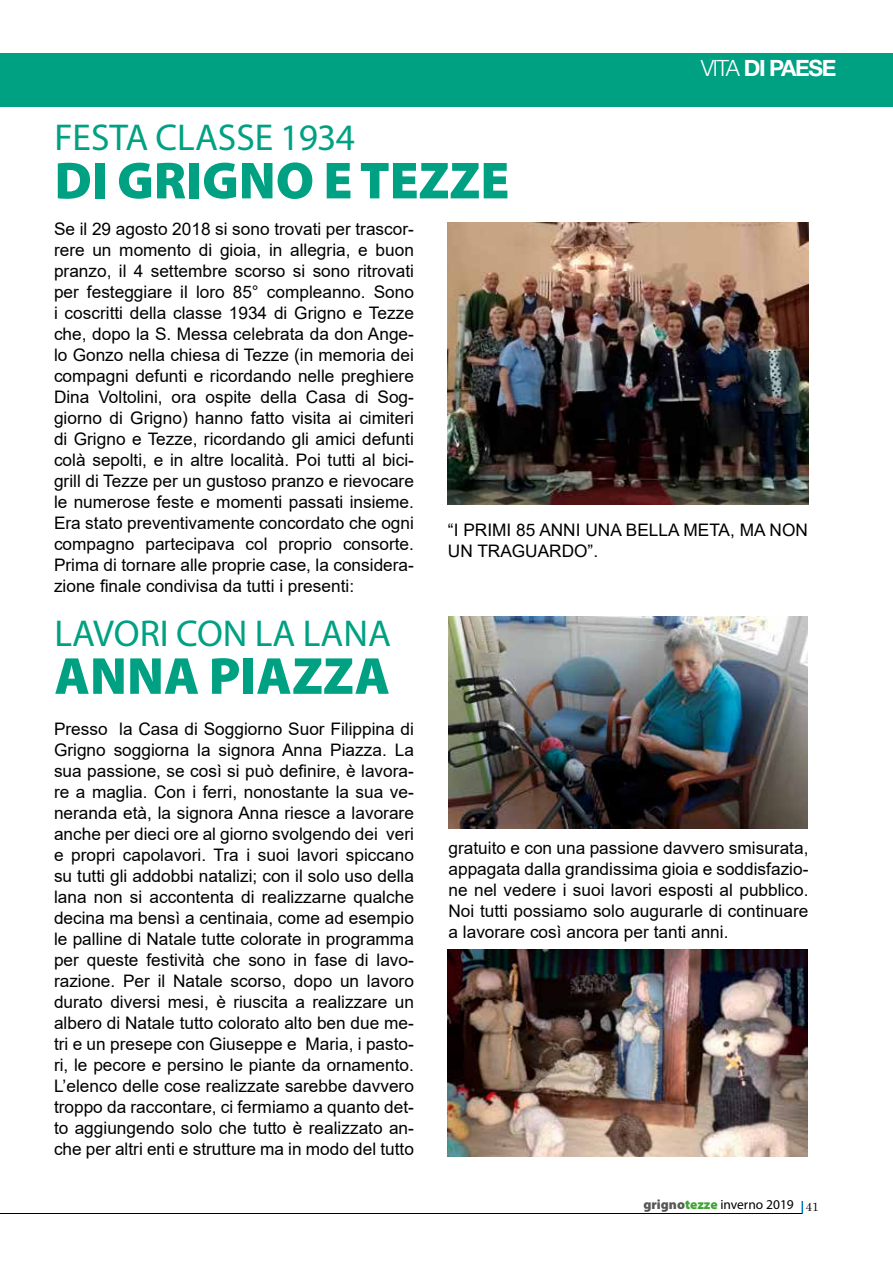
<style>
.page{position:relative;width:893px;height:1263px;background:#fff}
.page>*{position:absolute;margin:0;border:0;box-sizing:border-box;transform-origin:0 0}
.t1{font:900 52.5px "Myriad Pro";color:#00a183}
.t2{font:37.5px "Myriad Pro";color:#00a183}
.t3{font:700 22.5px "Helvetica Neue LT Std";letter-spacing:-.06em;color:#fff}
.t4{font:17.25px/21px "Arial";color:#000;text-align:justify}
.t5{font:13.5px "Myriad Pro";color:#000}
.s1{font-weight:300}
.s2{font-weight:900;color:#575756}
.s3{font-weight:900;color:#3fa535}
</style>
<div class="page">
<div style="left:0;top:53px;width:893px;height:53px;background:#00a183"></div>
<hr style="left:0;top:1213px;width:803px;height:1px;background:#000">
<svg style="left:801px;top:1201px;width:2px;height:12px"></svg>
<img style="left:448px;top:617px;width:360px;height:211px">
<img style="left:448px;top:950px;width:360px;height:207px">
<img style="left:447px;top:222px;width:362px;height:283px">
<h2 class="t2" style="left:54px;top:117px;width:302px">FESTA CLASSE 1934</h2>
<h1 class="t1" style="left:55px;top:151px;width:456px">DI GRIGNO E TEZZE</h1>
<h3 class="t3" style="left:701px;top:54px;width:137px"><span class="s1">VITA</span> DI PAESE</h3>
<p class="t4" style="left:54px;top:218px;width:361px">Se il 29 agosto 2018 si sono trovati per trascor&shy;rere un momento di gioia, in allegria, e buon pranzo, il 4 settembre scorso si sono ritrovati per festeggiare il loro 85° compleanno. Sono i coscritti della classe 1934 di Grigno e Tezze che, dopo la S. Messa celebrata da don Ange&shy;lo Gonzo nella chiesa di Tezze (in memoria dei compagni defunti e ricordando nelle preghiere Dina Voltolini, ora ospite della Casa di Sog&shy;giorno di Grigno) hanno fatto visita ai cimiteri di Grigno e Tezze, ricordando gli amici defunti colà sepolti, e in altre località. Poi tutti al bici&shy;grill di Tezze per un gustoso pranzo e rievocare le numerose feste e momenti passati insieme.<br>Era stato preventivamente concordato che ogni compagno partecipava col proprio consorte.<br>Prima di tornare alle proprie case, la considera&shy;zione finale condivisa da tutti i presenti:</p>
<h2 class="t2" style="left:54px;top:613px;width:338px">LAVORI CON LA LANA</h2>
<h1 class="t1" style="left:55px;top:646px;width:337px">ANNA PIAZZA</h1>
<p class="t4" style="left:54px;top:719px;width:361px">Presso la Casa di Soggiorno Suor Filippina di Grigno soggiorna la signora Anna Piazza. La sua passione, se così si può definire, è lavora&shy;re a maglia. Con i ferri, nonostante la sua ve&shy;neranda età, la signora Anna riesce a lavorare anche per dieci ore al giorno svolgendo dei veri e propri capolavori. Tra i suoi lavori spiccano su tutti gli addobbi natalizi; con il solo uso della lana non si accontenta di realizzarne qualche decina ma bensì a centinaia, come ad esempio le palline di Natale tutte colorate in programma per queste festività che sono in fase di lavo&shy;razione. Per il Natale scorso, dopo un lavoro durato diversi mesi, è riuscita a realizzare un albero di Natale tutto colorato alto ben due me&shy;tri e un presepe con Giuseppe e Maria, i pasto&shy;ri, le pecore e persino le piante da ornamento.<br>L’elenco delle cose realizzate sarebbe davvero troppo da raccontare, ci fermiamo a quanto det&shy;to aggiungendo solo che tutto è realizzato an&shy;che per altri enti e strutture ma in modo del tutto</p>
<p class="t4" style="left:448px;top:519px;width:361px">“I PRIMI 85 ANNI UNA BELLA META, MA NON<br>UN TRAGUARDO”.</p>
<p class="t4" style="left:448px;top:837px;width:361px">gratuito e con una passione davvero smisurata, appagata dalla grandissima gioia e soddisfazio&shy;ne nel vedere i suoi lavori esposti al pubblico.<br>Noi tutti possiamo solo augurarle di continuare a lavorare così ancora per tanti anni.</p>
<p class="t5" style="left:643px;top:1197px;width:177px"><span class="s2">grigno</span><span class="s3">tezze</span> inverno 2019 <sub>41</sub></p>
</div>
